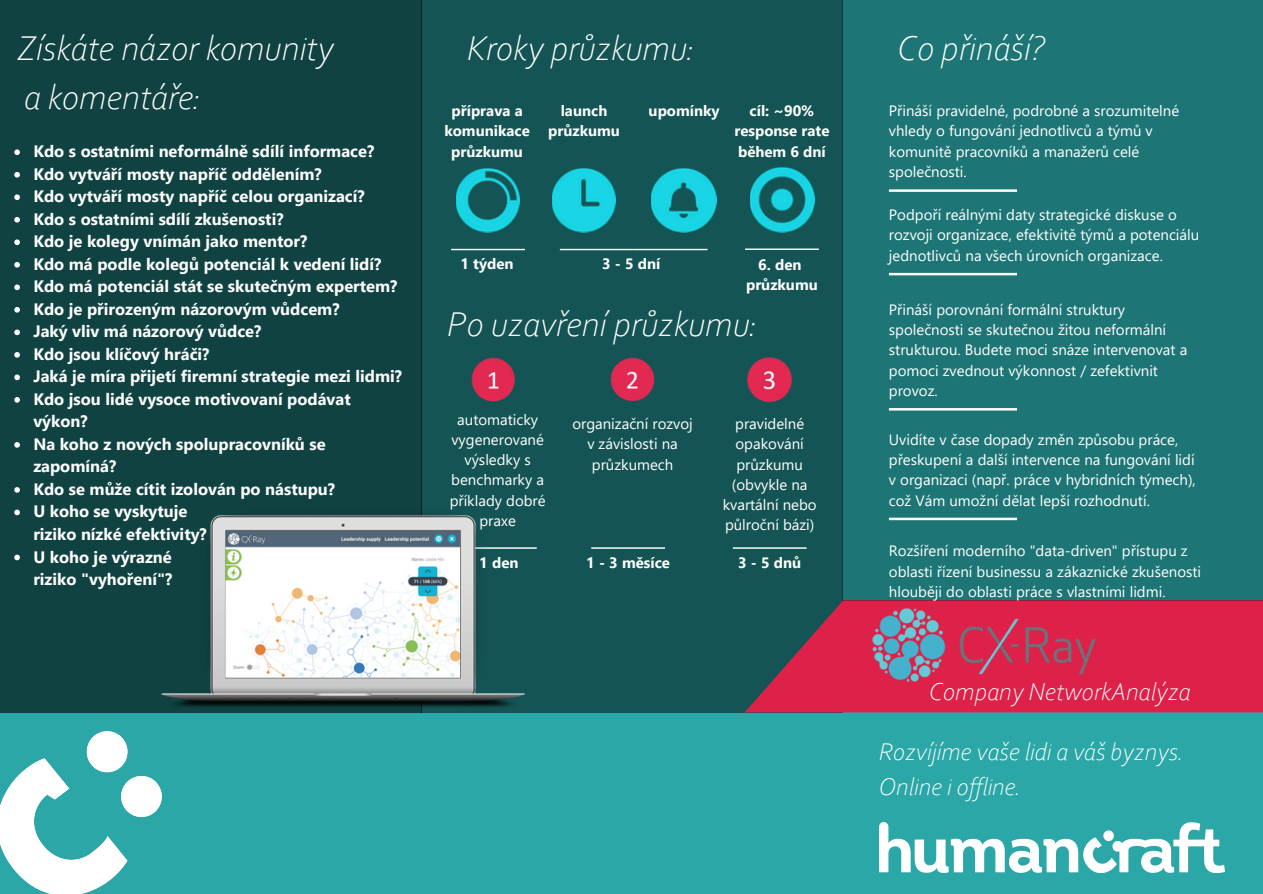
<style>
.page{position:relative;width:1263px;height:894px;background:#fff}
.page>*{position:absolute;margin:0;border:0;box-sizing:border-box;transform-origin:0 0}
.t1{font:italic 300 36px/49.5px "Corbel";color:#fff}
.t2{font:italic 300 25.65px "Corbel";color:#fff}
.t3{font:italic 300 25.2px/34.8px "Corbel";color:#fff}
.t4{font:700 16.5px/22.5px "Segoe UI";color:#fff}
.t5{font:15px/20.2px "Segoe UI";color:#fff}
.t6{font:700 15px/20.2px "Segoe UI";color:#fff;text-align:center}
</style>
<div class="page">
<div style="left:0;top:0;width:1263px;height:893px;background:#2ba7a7"></div>
<div style="left:0;top:0;width:422px;height:712px;background:#114242"></div>
<div style="left:421px;top:0;width:421px;height:712px;background:#155454"></div>
<svg style="left:745px;top:600px;width:518px;height:112px;fill:#dd2148"></svg>
<img style="left:880px;top:822px;width:344px;height:50px">
<img style="left:0;top:731px;width:161px;height:162px">
<div style="left:842px;top:0;width:421px;height:600px;background:#1e7575"></div>
<svg style="left:889px;top:189px;width:128px;height:3px"></svg>
<svg style="left:889px;top:273px;width:128px;height:2px"></svg>
<svg style="left:889px;top:408px;width:128px;height:2px"></svg>
<svg style="left:889px;top:517px;width:128px;height:3px"></svg>
<img style="left:456px;top:168px;width:63px;height:64px">
<img style="left:553px;top:168px;width:63px;height:64px">
<img style="left:652px;top:168px;width:64px;height:64px">
<img style="left:750px;top:168px;width:64px;height:64px">
<svg style="left:451px;top:249px;width:74px;height:1px"></svg>
<svg style="left:745px;top:248px;width:74px;height:2px"></svg>
<svg style="left:560px;top:249px;width:147px;height:1px"></svg>
<img style="left:857px;top:600px;width:255px;height:99px">
<img style="left:471px;top:357px;width:44px;height:45px">
<img style="left:611px;top:357px;width:43px;height:44px">
<img style="left:747px;top:357px;width:46px;height:46px">
<svg style="left:524px;top:547px;width:13px;height:1px"></svg>
<img style="left:161px;top:508px;width:363px;height:200px">
<svg style="left:591px;top:547px;width:74px;height:1px"></svg>
<svg style="left:733px;top:547px;width:74px;height:1px"></svg>
<svg style="left:14px;top:149px;width:6px;height:6px"></svg>
<svg style="left:14px;top:172px;width:6px;height:5px"></svg>
<svg style="left:14px;top:194px;width:6px;height:6px"></svg>
<svg style="left:14px;top:217px;width:6px;height:5px"></svg>
<svg style="left:14px;top:239px;width:6px;height:6px"></svg>
<svg style="left:14px;top:262px;width:6px;height:5px"></svg>
<svg style="left:14px;top:284px;width:6px;height:6px"></svg>
<svg style="left:14px;top:307px;width:6px;height:5px"></svg>
<svg style="left:14px;top:329px;width:6px;height:6px"></svg>
<svg style="left:14px;top:352px;width:6px;height:5px"></svg>
<svg style="left:14px;top:374px;width:6px;height:6px"></svg>
<svg style="left:14px;top:397px;width:6px;height:5px"></svg>
<svg style="left:14px;top:442px;width:6px;height:5px"></svg>
<svg style="left:14px;top:487px;width:6px;height:5px"></svg>
<svg style="left:14px;top:509px;width:6px;height:6px"></svg>
<svg style="left:14px;top:554px;width:6px;height:6px"></svg>
<h1 class="t1" style="left:17px;top:26px;width:318px">Získáte názor komunity a komentáře:</h1>
<p class="t4" style="left:33px;top:139px;width:370px">Kdo s ostatními neformálně sdílí informace?<br>Kdo vytváří mosty napříč oddělením?<br>Kdo vytváří mosty napříč celou organizací?<br>Kdo s ostatními sdílí zkušenosti?<br>Kdo je kolegy vnímán jako mentor?<br>Kdo má podle kolegů potenciál k vedení lidí?<br>Kdo má potenciál stát se skutečným expertem?<br>Kdo je přirozeným názorovým vůdcem?<br>Jaký vliv má názorový vůdce?<br>Kdo jsou klíčový hráči?<br>Jaká je míra přijetí firemní strategie mezi lidmi?<br>Kdo jsou lidé vysoce motivovaní podávat výkon?<br>Na koho z nových spolupracovníků se zapomíná?<br>Kdo se může cítit izolován po nástupu?<br>U koho se vyskytuje</p>
<p class="t4" style="left:33px;top:544px;width:140px">U koho je výrazné</p>
<p class="t4" style="left:33px;top:521px;width:175px">riziko nízké efektivity?</p>
<p class="t4" style="left:33px;top:566px;width:141px">riziko "vyhoření"?</p>
<h1 class="t1" style="left:467px;top:26px;width:230px">Kroky průzkumu:</h1>
<h1 class="t1" style="left:898px;top:26px;width:148px">Co přináší?</h1>
<p class="t6" style="left:444px;top:100px;width:87px">příprava a komunikace průzkumu</p>
<p class="t6" style="left:548px;top:100px;width:73px">launch průzkumu</p>
<p class="t6" style="left:649px;top:100px;width:73px">upomínky</p>
<p class="t6" style="left:734px;top:100px;width:97px">cíl: ~90% response rate během 6 dní</p>
<p class="t6" style="left:461px;top:253px;width:55px">1 týden</p>
<p class="t6" style="left:602px;top:253px;width:60px">3-5dní</p>
<p class="t6" style="left:746px;top:253px;width:73px">6. den průzkumu</p>
<h1 class="t1" style="left:448px;top:302px;width:312px">Po uzavření průzkumu:</h1>
<p class="t5" style="left:450px;top:408px;width:98px;text-align:center">automaticky vygenerované výsledky s benchmarky a příklady dobré praxe</p>
<p class="t5" style="left:572px;top:412px;width:122px;text-align:center">organizační rozvoj v závislosti na průzkumech</p>
<p class="t5" style="left:723px;top:412px;width:95px;text-align:center">pravidelné opakování průzkumu (obvykle na kvartální nebo půlroční bázi)</p>
<p class="t6" style="left:479px;top:551px;width:41px">1 den</p>
<p class="t6" style="left:586px;top:551px;width:85px">1 - 3 měsíce</p>
<p class="t6" style="left:738px;top:551px;width:65px">3-5dnů</p>
<p class="t5" style="left:889px;top:100px;width:292px">Přináší pravidelné, podrobné a srozumitelné vhledy o fungování jednotlivců a týmů v komunitě pracovníků a manažerů celé společnosti.</p>
<p class="t5" style="left:889px;top:204px;width:312px">Podpoří reálnými daty strategické diskuse o rozvoji organizace, efektivitě týmů a potenciálu jednotlivců na všech úrovních organizace.</p>
<p class="t5" style="left:889px;top:298px;width:300px">Přináší porovnání formální struktury společnosti se skutečnou žitou neformální strukturou. Budete moci snáze intervenovat a pomoci zvednout výkonnost / zefektivnit provoz.</p>
<p class="t5" style="left:889px;top:428px;width:308px">Uvidíte v čase dopady změn způsobu práce, přeskupení a další intervence na fungování lidí v organizaci (např. práce v hybridních týmech), což Vám umožní dělat lepší rozhodnutí.</p>
<p class="t5" style="left:889px;top:540px;width:314px">Rozšíření moderního "data-driven" přístupu z oblasti řízení businessu a zákaznické zkušenosti hlouběji do oblasti práce s vlastními lidmi.</p>
<h2 class="t2" style="left:929px;top:680px;width:263px">Company NetworkAnalýza</h2>
<h3 class="t3" style="left:879px;top:736px;width:307px">Rozvíjíme vaše lidi a váš byznys.<br>Online i offline.</h3>
</div>
